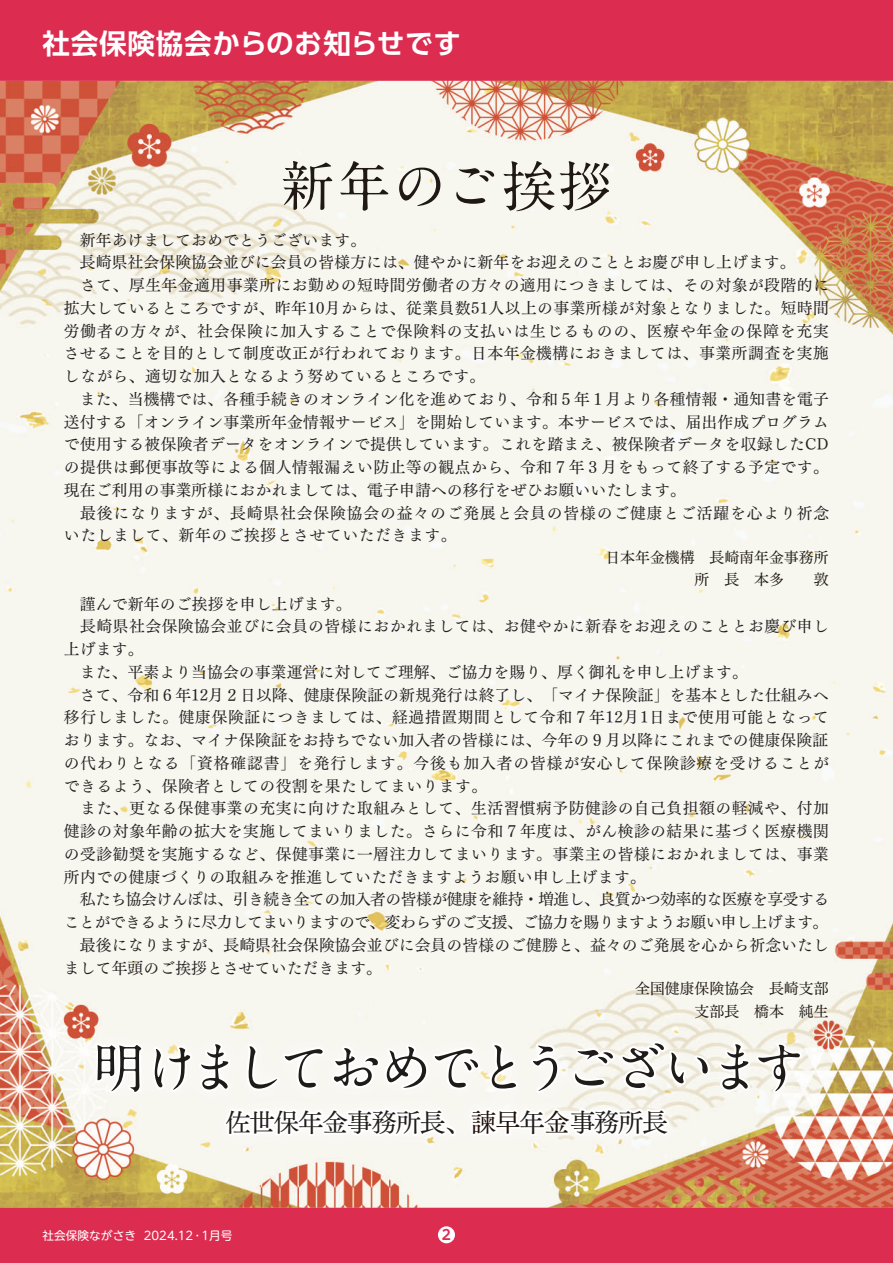
<style>
.page{position:relative;width:893px;height:1263px;background:#fff}
.page>*{position:absolute;margin:0;border:0;box-sizing:border-box;transform-origin:0 0}
.t1{font:700 54px "A1 Mincho Std";letter-spacing:-.115em;color:#1f1b19}
.t2{font:700 54px "A1 Mincho Std";letter-spacing:.055em;color:#1f1815}
.t3{font:700 27.6px "UD Shin Go Pro De";letter-spacing:.025em;color:#fff}
.t4{font:25.5px "Tsuku Min Pr 5 M";letter-spacing:-.045em;color:#1f1b19}
.t5{font:15.75px/22.8px "Tsuku Min Pr 5 M";letter-spacing:.03em;color:#231f20;text-align:justify}
.t6{font:15.75px "Tsuku Min Pr 5 M";letter-spacing:.01em;color:#231f20}
.t7{font:15.75px "Tsuku Min Pr 5 M";letter-spacing:.055em;color:#231f20}
.t8{font:15.75px "Tsuku Min Pr 5 M";letter-spacing:.06em;color:#231f20}
.t9{font:14.85px/22.4px "Tsuku Min Pr 5 M";color:#1f1815;text-align:right}
.t10{font:700 13.8px "UD Shin M Go Pro De";color:#dc2d51}
.t11{font:11.7px "UD Shin M Go Pro";color:#fff}
.s1{color:#1d1008}
.s2{color:#1e1a17}
</style>
<div class="page">
<img style="left:0;top:81px;width:893px;height:1127px">
<div style="left:0;top:0;width:893px;height:81px;background:#dc2d51"></div>
<div style="left:0;top:1208px;width:893px;height:55px;background:#dc2d51"></div>
<img style="left:66px;top:1015px;width:766px;height:150px">
<svg style="left:93px;top:958px;width:711px;height:305px"></svg>
<h2 class="t3" style="left:42px;top:21px;width:420px">社会保険協会からのお知らせです</h2>
<h1 class="t2" style="left:280px;top:142px;width:334px">新年のご挨拶</h1>
<p class="t6" style="left:64px;top:226px;width:304px">　新年あけましておめでとうございます。</p>
<p class="t6" style="left:64px;top:248px;width:733px">　長崎県社会保険協会並びに会員の皆様方には、健やかに新年をお迎えのこととお慶び申し上げます。</p>
<p class="t5" style="left:80px;top:272px;width:750px">さて、厚生年金適用事業所にお勤めの短時間労働者の方々の適用につきましては、その対象が段階的に</p>
<p class="t5" style="left:64px;top:295px;width:766px">拡大しているところですが、昨年10月からは、従業員数51人以上の事業所様が対象となりました。短時間</p>
<p class="t7" style="left:64px;top:317px;width:766px">労働者の方々が、社会保険に加入することで保険料の支払いは生じるものの、医療や年金の保障を充実</p>
<p class="t5" style="left:64px;top:340px;width:766px">させることを目的として制度改正が行われております。日本年金機構におきましては、事業所調査を実施</p>
<p class="t5" style="left:64px;top:363px;width:423px">しながら、適切な加入となるよう努めているところです。</p>
<p class="t6" style="left:64px;top:385px;width:766px">　また、当機構では、各種手続きのオンライン化を進めており、令和５年１月より各種情報・通知書を電子</p>
<p class="t6" style="left:64px;top:408px;width:766px">送付する「オンライン事業所年金情報サービス」を開始しています。本サービスでは、届出作成プログラム</p>
<p class="t5" style="left:64px;top:431px;width:766px">で使用する被保険者データをオンラインで提供しています。これを踏まえ、被保険者データを収録したCD</p>
<p class="t5" style="left:64px;top:454px;width:766px">の提供は郵便事故等による個人情報漏えい防止等の観点から、令和７年３月をもって終了する予定です。</p>
<p class="t5" style="left:64px;top:477px;width:624px">現在ご利用の事業所様におかれましては、電子申請への移行をぜひお願いいたします。</p>
<p class="t8" style="left:80px;top:499px;width:750px">最後になりますが、長崎県社会保険協会の益々のご発展と会員の皆様のご健康とご活躍を心より祈念</p>
<p class="t5" style="left:64px;top:522px;width:394px">いたしまして、新年のご挨拶とさせていただきます。</p>
<p class="t9" style="left:605px;top:544px;width:225px">日本年金機構　長崎南年金事務所所　長　本多　　敦</p>
<p class="t5" style="left:64px;top:590px;width:766px;text-align:left;text-indent:16px">謹んで新年のご挨拶を申し上げます。<br>　長崎県社会保険協会並びに会員の皆様におかれましては、お健やかに新春をお迎えのこととお慶び申し上げます。<br>　また、平素より当協会の事業運営に対してご理解、ご協力を賜り、厚く御礼を申し上げます。<br>　さて、令和６年12月２日以降、健康保険証の新規発行は終了し、「マイナ保険証」を基本とした仕組みへ移行しました。健康保険証につきましては、経過措置期間として令和７年12月1日まで使用可能となっております。なお、マイナ保険証をお持ちでない加入者の皆様には、今年の９月以降にこれまでの健康保険証の代わりとなる「資格確認書」を発行します。今後も加入者の皆様が安心して保険診療を受けることができるよう、保険者としての役割を果たしてまいります。</p>
<p class="t5" style="left:64px;top:795px;width:766px;text-indent:16px">また、更なる保健事業の充実に向けた取組みとして、生活習慣病予防健診の自己負担額の軽減や、付加健診の対象年齢の拡大を実施してまいりました。さらに令和７年度は、がん検診の結果に基づく医療機関の受診勧奨を実施するなど、保健事業に一層注力してまいります。事業主の皆様におかれましては、事業所内での健康づくりの取組みを推進していただきますようお願い申し上げます。</p>
<p class="t5" style="left:64px;top:886px;width:767px;text-indent:16px">私たち協会けんぽは、引き続き全ての加入者の皆様が健康を維持・増進し、良質かつ効率的な医療を享受することができるように尽力してまいりますので、変わらずのご支援、ご協力を賜りますようお願い申し上げます。　最後になりますが、長崎県社会保険協会並びに会員の皆様のご健勝と、益々のご発展を心から祈念いたしまして年頭のご挨拶とさせていただきます。</p>
<p class="t9" style="left:635px;top:976px;width:195px">全国健康保険協会　長崎支部支部長　橋本 純生</p>
<h1 class="t1" style="left:92px;top:1024px;width:717px">明けましておめでとうございます</h1>
<h3 class="t4" style="left:225px;top:1099px;width:444px">佐世保年金事務所長、<span class="s1">諫早</span><span class="s2">年</span><span class="s1">金</span><span class="s2">事務所長</span></h3>
<p class="t11" style="left:43px;top:1226px;width:192px">社会保険ながさき 2024.12･1月号</p>
<p class="t10" style="left:440px;top:1224px;width:15px">２</p>
</div>
